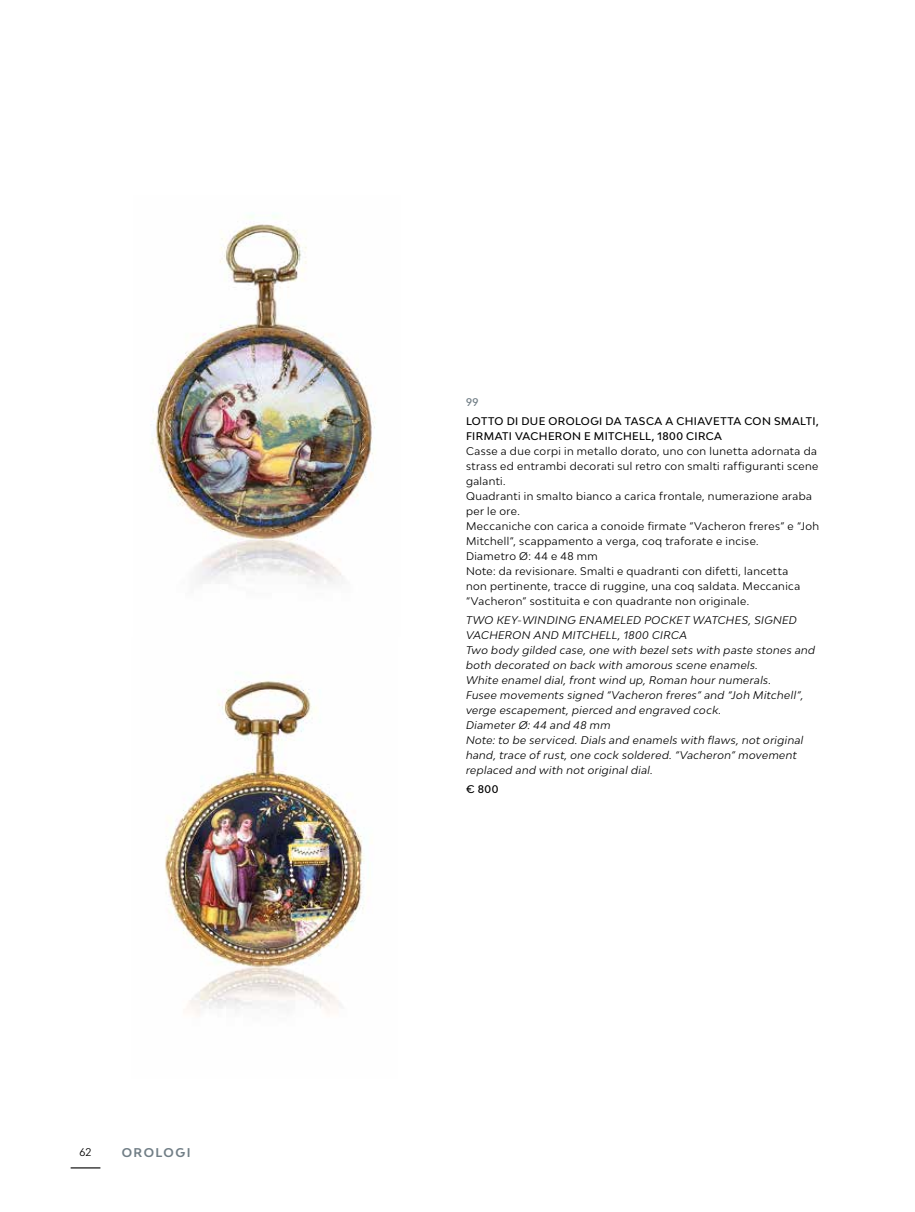
<style>
.page{position:relative;width:915px;height:1212px;background:#fff}
.page>*{position:absolute;margin:0;border:0;box-sizing:border-box;transform-origin:0 0}
.t1{font:700 12px "Bw Modelica";letter-spacing:.125em;color:#717e86}
.t2{font:italic 10.5px/15px "Bw Modelica";letter-spacing:.035em;color:#000}
.t3{font:10.5px/15px "Bw Modelica";letter-spacing:.04em;color:#000}
.t4{font:500 10.5px/15px "Bw Modelica";letter-spacing:.035em;color:#000}
.t5{font:500 10.5px "Bw Modelica";color:#717e86}
</style>
<div class="page">
<img style="left:151px;top:216px;width:224px;height:368px">
<img style="left:165px;top:675px;width:199px;height:341px">
<svg style="left:71px;top:1167px;width:29px;height:1px"></svg>
<p class="t3" style="left:80px;top:1145px;width:13px">62</p>
<p class="t1" style="left:122px;top:1144px;width:70px">OROLOGI</p>
<p class="t5" style="left:466px;top:395px;width:14px">99</p>
<p class="t4" style="left:466px;top:413px;width:354px">LOTTO DI DUE OROLOGI DA TASCA A CHIAVETTA CON SMALTI,<br>FIRMATI VACHERON E MITCHELL, 1800 CIRCA</p>
<p class="t3" style="left:466px;top:443px;width:355px">Casse a due corpi in metallo dorato, uno con lunetta adornata da strass ed entrambi decorati sul retro con smalti raffiguranti scene galanti.<br>Quadranti in smalto bianco a carica frontale, numerazione araba per le ore.<br>Meccaniche con carica a conoide firmate “Vacheron freres” e “Joh Mitchell”, scappamento a verga, coq traforate e incise.<br>Diametro Ø: 44 e 48 mm<br>Note: da revisionare. Smalti e quadranti con difetti, lancetta<br>non pertinente, tracce di ruggine, una coq saldata. Meccanica “Vacheron” sostituita e con quadrante non originale.</p>
<p class="t2" style="left:466px;top:612px;width:350px">TWO KEY-WINDING ENAMELED POCKET WATCHES, SIGNED VACHERON AND MITCHELL, 1800 CIRCA<br>Two body gilded case, one with bezel sets with paste stones and both decorated on back with amorous scene enamels.<br>White enamel dial, front wind up, Roman hour numerals.<br>Fusee movements signed “Vacheron freres” and “Joh Mitchell”, verge escapement, pierced and engraved cock.<br>Diameter Ø: 44 and 48 mm<br>Note: to be serviced. Dials and enamels with flaws, not original hand, trace of rust, one cock soldered. “Vacheron” movement replaced and with not original dial.</p>
<p class="t4" style="left:466px;top:782px;width:34px">€ 800</p>
</div>
